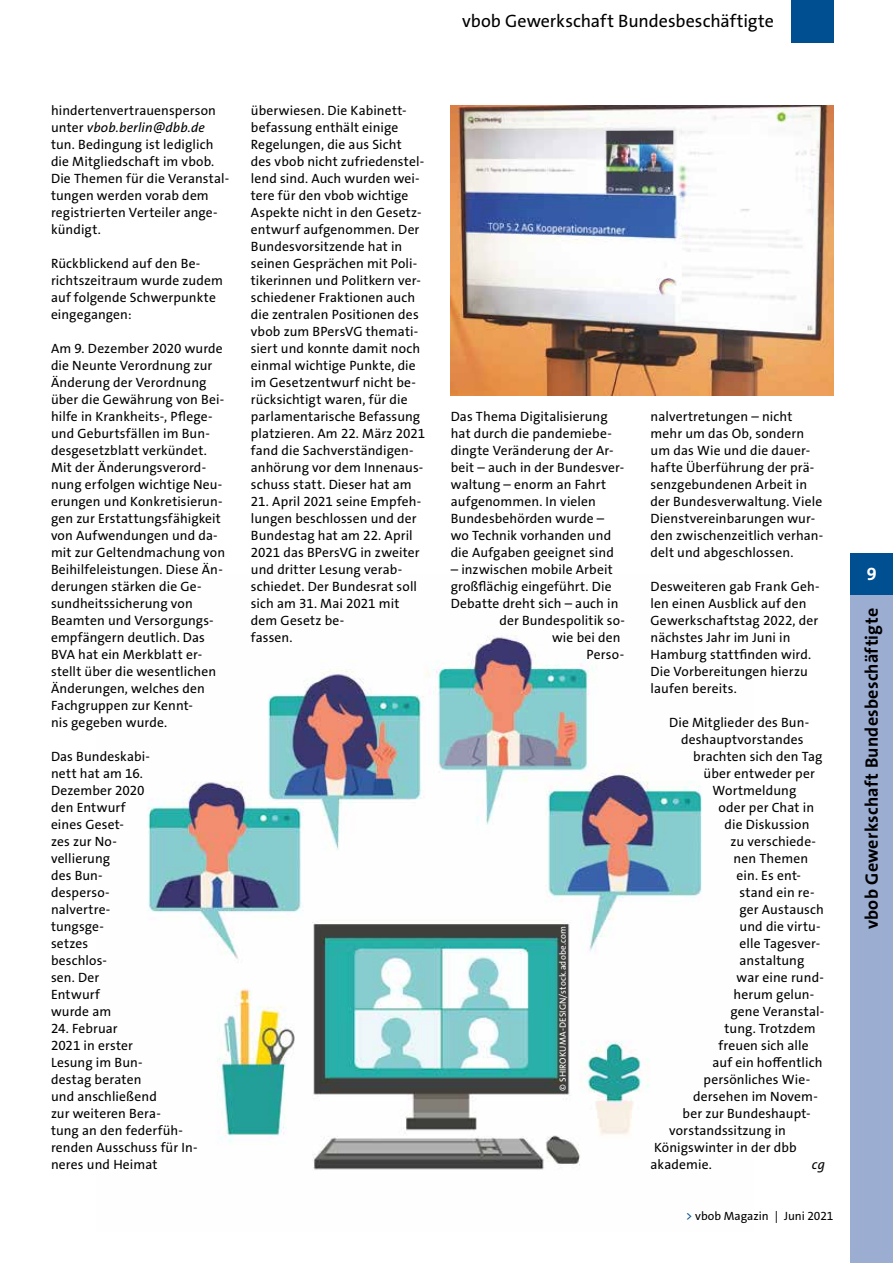
<style>
.page{position:relative;width:893px;height:1263px;background:#fff}
.page>*{position:absolute;margin:0;border:0;box-sizing:border-box;transform-origin:0 0}
.t1{font:700 18px "The Sans Os F";letter-spacing:.015em;color:#000}
.t2{font:18px "The Sans Os F";color:#000}
.t3{font:700 18px "The Sans Os F";color:#fff}
.Grundtext{font:13.5px/17px "The Sans Os F";letter-spacing:.01em;color:#000}
.Grundtext-2{font:italic 13.5px "The Sans Os F";color:#000}
.t4{font:12px "The Sans Os F";letter-spacing:-.005em;color:#000}
.Fotonachweis{font:9px "The Sans Os F";letter-spacing:.015em;color:#fff}
.s1{font-style:italic}
.s2{color:#004f91}
</style>
<div class="page">
<img style="left:147px;top:634px;width:555px;height:536px">
<img style="left:451px;top:106px;width:382px;height:289px">
<div style="left:850px;top:553px;width:43px;height:42px;background:#004f91"></div>
<div style="left:850px;top:595px;width:43px;height:668px;background:#9cadd2"></div>
<div style="left:791px;top:0;width:42px;height:43px;background:#004f91"></div>
<h1 class="t2" style="left:462px;top:10px;width:313px">vbob Gewerkschaft Bundesbeschäftigte</h1>
<p class="Grundtext" style="left:51px;top:102px;width:180px">hindertenvertrauensperson unter <span class="s1">vbob.berlin@dbb.de </span>tun. Bedingung ist lediglich die Mitgliedschaft im vbob.<br>Die Themen für die Veranstal&shy;tungen werden vorab dem registrierten Verteiler ange&shy;kündigt.</p>
<p class="Grundtext" style="left:51px;top:255px;width:174px">Rückblickend auf den Be&shy;richtszeitraum wurde zudem auf folgende Schwerpunkte eingegangen:</p>
<p class="Grundtext" style="left:51px;top:340px;width:176px">Am 9. Dezember 2020 wurde die Neunte Verordnung zur<br>Änderung der Verordnung über die Gewährung von Bei&shy;hilfe in Krankheits-, Pflege&shy;und Geburtsfällen im Bun&shy;desgesetzblatt verkündet.<br>Mit der Änderungsverord&shy;nung erfolgen wichtige Neu&shy;erungen und Konkretisierun&shy;gen zur Erstattungsfähigkeit von Aufwendungen und da&shy;mit zur Geltendmachung von<br>Beihilfeleistungen. Diese Än&shy;derungen stärken die Ge&shy;sundheitssicherung von<br>Beamten und Versorgungs&shy;empfängern deutlich. Das<br>BVA hat ein Merkblatt er&shy;stellt über die wesentlichen<br>Änderungen, welches den<br>Fachgruppen zur Kennt-<br>nis gegeben wurde.</p>
<p class="Grundtext" style="left:51px;top:748px;width:100px">Das Bundeskabi&shy;nett hat am 16.<br>Dezember 2020 den Entwurf eines Geset-<br>zes zur No&shy;vellierung<br>des Bun&shy;desperso&shy;nalvertre&shy;tungsge-<br>setzes<br>beschlos-<br>sen. Der<br>Entwurf<br>wurde am</p>
<p class="Grundtext" style="left:51px;top:1020px;width:148px">24. Februar<br>2021 in erster<br>Lesung im Bun-<br>destag beraten<br>und anschließend<br>zur weiteren Bera-<br>tung an den federfüh&shy;renden Ausschuss für In&shy;neres und Heimat</p>
<p class="Grundtext" style="left:251px;top:102px;width:176px">überwiesen. Die Kabinett&shy;befassung enthält einige<br>Regelungen, die aus Sicht des vbob nicht zufriedenstel&shy;lend sind. Auch wurden wei&shy;tere für den vbob wichtige<br>Aspekte nicht in den Gesetz&shy;entwurf aufgenommen. Der<br>Bundesvorsitzende hat in seinen Gesprächen mit Poli&shy;tikerinnen und Politkern ver&shy;schiedener Fraktionen auch die zentralen Positionen des vbob zum BPersVG themati&shy;siert und konnte damit noch einmal wichtige Punkte, die im Gesetzentwurf nicht be&shy;rücksichtigt waren, für die parlamentarische Befassung platzieren. Am 22. März 2021 fand die Sachverständigen&shy;anhörung vor dem Innenaus&shy;schuss statt. Dieser hat am</p>
<p class="Grundtext" style="left:251px;top:493px;width:172px">21. April 2021 seine Empfeh&shy;lungen beschlossen und der<br>Bundestag hat am 22. April<br>2021 das BPersVG in zweiter und dritter Lesung verab&shy;schiedet. Der Bundesrat soll sich am 31. Mai 2021 mit dem Gesetz be-<br>fassen.</p>
<p class="Grundtext" style="left:451px;top:408px;width:175px">Das Thema Digitalisierung hat durch die pandemiebe&shy;dingte Veränderung der Ar&shy;beit – auch in der Bundesver&shy;waltung – enorm an Fahrt aufgenommen. In vielen<br>Bundesbehörden wurde – wo Technik vorhanden und die Aufgaben geeignet sind</p>
<p class="Grundtext" style="left:451px;top:561px;width:163px">– inzwischen mobile Arbeit</p>
<p class="Grundtext" style="left:451px;top:578px;width:162px">großflächig eingeführt. Die</p>
<p class="Grundtext" style="left:451px;top:595px;width:169px">Debatte dreht sich – auch in</p>
<p class="Grundtext" style="left:500px;top:612px;width:127px">der Bundespolitik so-</p>
<p class="Grundtext" style="left:552px;top:629px;width:70px">wie bei den</p>
<p class="Grundtext" style="left:587px;top:646px;width:39px">Perso-</p>
<p class="Fotonachweis" style="left:557px;top:1091px;width:166px;rotate:-90deg">© SHIROKUMA-DESIGN/stock.adobe.com</p>
<p class="Grundtext" style="left:651px;top:408px;width:174px">nalvertretungen – nicht mehr um das Ob, sondern um das Wie und die dauer&shy;hafte Überführung der prä&shy;senzgebundenen Arbeit in der Bundesverwaltung. Viele<br>Dienstvereinbarungen wur&shy;den zwischenzeitlich verhan&shy;delt und abgeschlossen.</p>
<p class="Grundtext" style="left:651px;top:578px;width:170px">Desweiteren gab Frank Geh&shy;len einen Ausblick auf den<br>Gewerkschaftstag 2022, der nächstes Jahr im Juni in<br>Hamburg stattfinden wird.<br>Die Vorbereitungen hierzu laufen bereits.</p>
<p class="Grundtext" style="left:669px;top:714px;width:142px">Die Mitglieder des Bun-</p>
<p class="Grundtext" style="left:681px;top:731px;width:124px">deshauptvorstandes</p>
<p class="Grundtext" style="left:693px;top:748px;width:131px">brachten sich den Tag</p>
<p class="Grundtext" style="left:704px;top:765px;width:113px">über entweder per</p>
<p class="Grundtext" style="left:713px;top:782px;width:85px">Wortmeldung</p>
<p class="Grundtext" style="left:719px;top:799px;width:97px">oder per Chat in</p>
<p class="Grundtext" style="left:725px;top:816px;width:86px">die Diskussion</p>
<p class="Grundtext" style="left:731px;top:833px;width:87px">zu verschiede-</p>
<p class="Grundtext" style="left:734px;top:850px;width:76px">nen Themen</p>
<p class="Grundtext" style="left:737px;top:867px;width:66px">ein. Es ent-</p>
<p class="Grundtext" style="left:740px;top:884px;width:77px">stand ein re-</p>
<p class="Grundtext" style="left:740px;top:901px;width:86px">ger Austausch</p>
<p class="Grundtext" style="left:740px;top:918px;width:82px">und die virtu-</p>
<p class="Grundtext" style="left:740px;top:935px;width:82px">elle Tagesver-</p>
<p class="Grundtext" style="left:740px;top:952px;width:66px">anstaltung</p>
<p class="Grundtext" style="left:737px;top:969px;width:89px">war eine rund-</p>
<p class="Grundtext" style="left:734px;top:986px;width:82px">herum gelun-</p>
<p class="Grundtext" style="left:731px;top:1003px;width:95px">gene Veranstal-</p>
<p class="Grundtext" style="left:725px;top:1020px;width:93px">tung. Trotzdem</p>
<p class="Grundtext" style="left:719px;top:1037px;width:92px">freuen sich alle</p>
<p class="Grundtext" style="left:713px;top:1054px;width:111px">auf ein hoffentlich</p>
<p class="Grundtext" style="left:704px;top:1071px;width:108px">persönliches Wie-</p>
<p class="Grundtext" style="left:693px;top:1088px;width:126px">dersehen im Novem-</p>
<p class="Grundtext" style="left:683px;top:1105px;width:130px">ber zur Bundeshaupt-</p>
<p class="Grundtext" style="left:669px;top:1122px;width:118px">vorstandssitzung in</p>
<p class="Grundtext" style="left:654px;top:1139px;width:144px">Königswinter in der dbb</p>
<p class="Grundtext" style="left:651px;top:1156px;width:63px">akademie.</p>
<p class="Grundtext-2" style="left:812px;top:1156px;width:15px">cg</p>
<p class="t4" style="left:686px;top:1208px;width:149px"><span class="s2">&gt;</span> vbob Magazin | Juni 2021</p>
<h1 class="t3" style="left:867px;top:562px;width:11px">9</h1>
<h1 class="t1" style="left:860px;top:929px;width:323px;rotate:-90deg">vbob Gewerkschaft Bundesbeschäftigte</h1>
</div>
